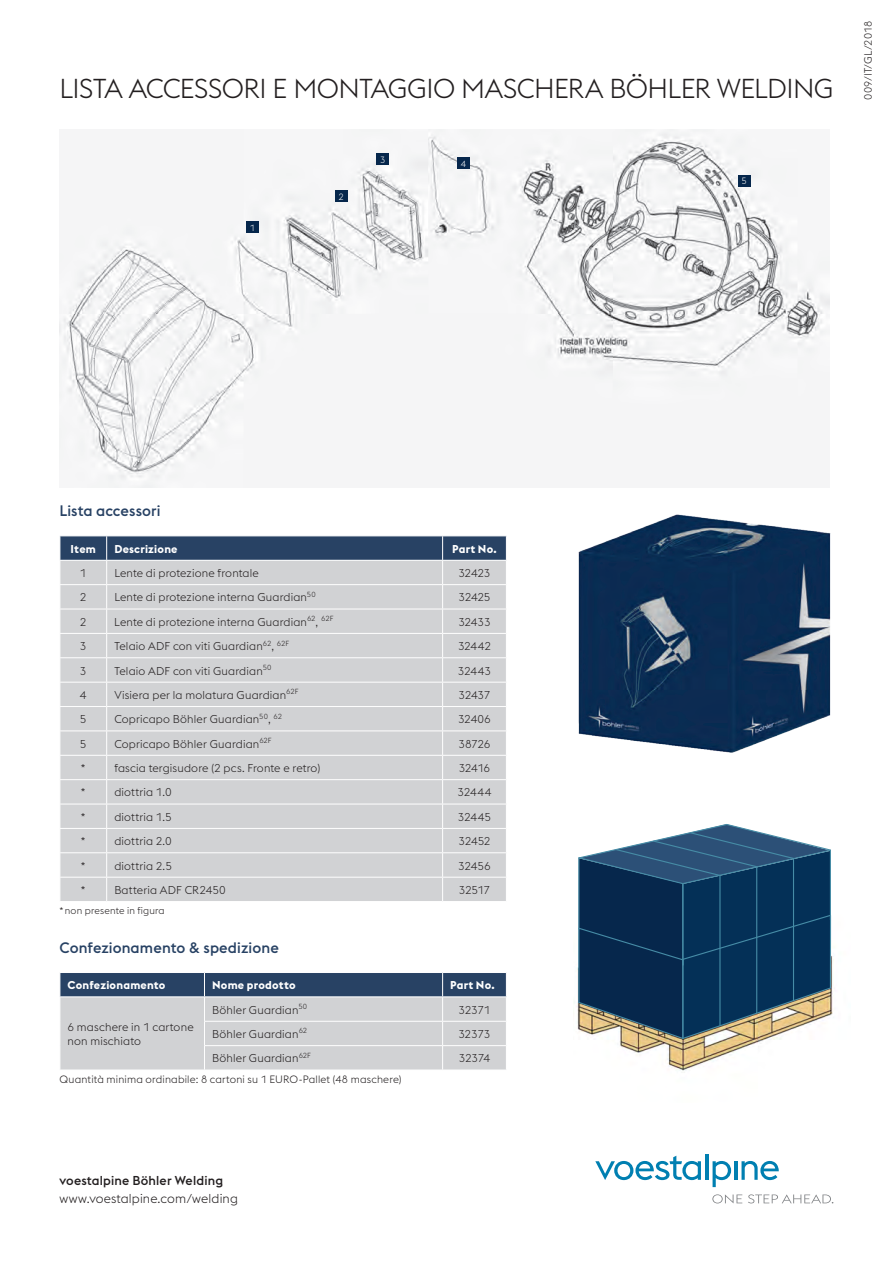
<style>
.page{position:relative;width:893px;height:1263px;background:#fff}
.page>*{position:absolute;margin:0;border:0;box-sizing:border-box;transform-origin:0 0}
.HL-2{font:300 27px "voestalpine";letter-spacing:-.02em;color:#231f20}
.Sub-HL-2-boe{font:500 15px "voestalpine";letter-spacing:.005em;color:#284264}
.Webadresse{font:300 12.75px "voestalpine";letter-spacing:.01em;color:#231f20}
.Companyname{font:500 12.75px "voestalpine";letter-spacing:.015em;color:#231f20}
.T-T__Copy-links{font:300 11.25px/13.5px "voestalpine";letter-spacing:.015em;color:#231f20}
.T-T__HL-links{font:700 11.25px "voestalpine";letter-spacing:.02em;color:#fff}
.T-T__Copy-zentriert{font:300 11.25px "voestalpine";letter-spacing:-.03em;color:#231f20}
.T-I__Fusszeile{font:300 10.5px "voestalpine";letter-spacing:.015em;color:#231f20}
.Druck-ID{font:300 10.5px "voestalpine";letter-spacing:.01em;color:#231f20}
.T-T__Fusszeile{font:300 9.75px "voestalpine";letter-spacing:.02em;color:#231f20}
.t1{font:300 9px "voestalpine";color:#fff}
</style>
<div class="page">
<svg style="left:595px;top:1156px;width:106px;height:24px"></svg>
<hr style="left:705px;top:1154px;width:3px;height:26px;background:#007fb1">
<svg style="left:713px;top:1161px;width:18px;height:26px"></svg>
<hr style="left:734px;top:1161px;width:3px;height:19px;background:#007fb1">
<svg style="left:741px;top:1161px;width:38px;height:19px"></svg>
<svg style="left:712px;top:1194px;width:30px;height:9px"></svg>
<svg style="left:748px;top:1194px;width:85px;height:9px"></svg>
<img style="left:578px;top:514px;width:253px;height:239px">
<svg style="left:60px;top:536px;width:447px;height:365px;background:#c8cace"></svg>
<svg style="left:60px;top:972px;width:447px;height:98px;background:#abb2bb"></svg>
<img style="left:60px;top:130px;width:769px;height:357px">
<div style="left:738px;top:175px;width:12px;height:12px;background:#06274c"></div>
<div style="left:247px;top:222px;width:12px;height:11px;background:#06274c"></div>
<div style="left:335px;top:190px;width:12px;height:12px;background:#06274c"></div>
<div style="left:377px;top:153px;width:12px;height:12px;background:#06274c"></div>
<div style="left:458px;top:157px;width:12px;height:12px;background:#06274c"></div>
<img style="left:620px;top:959px;width:214px;height:112px">
<svg style="left:577px;top:824px;width:255px;height:216px;background:#35546f"></svg>
<p class="HL-2" style="left:60px;top:73px;width:775px">LISTA ACCESSORI E MONTAGGIO MASCHERA BÖHLER WELDING</p>
<p class="t1" style="left:250px;top:223px;width:7px">1</p>
<p class="t1" style="left:338px;top:191px;width:7px">2</p>
<p class="t1" style="left:380px;top:155px;width:7px">3</p>
<p class="t1" style="left:461px;top:158px;width:7px">4</p>
<p class="t1" style="left:741px;top:176px;width:7px">5</p>
<p class="Druck-ID" style="left:862px;top:100px;width:80px;rotate:-90deg">009/IT/GL/2018</p>
<p class="Sub-HL-2-boe" style="left:60px;top:502px;width:102px">Lista accessori</p>
<p class="T-T__HL-links" style="left:71px;top:541px;width:27px">Item</p>
<p class="T-T__HL-links" style="left:114px;top:541px;width:65px">Descrizione</p>
<p class="T-T__HL-links" style="left:452px;top:541px;width:46px">Part No.</p>
<p class="T-T__Copy-links" style="left:80px;top:566px;width:8px">1</p>
<p class="T-T__Copy-links" style="left:114px;top:566px;width:146px">Lente di protezione frontale</p>
<p class="T-T__Copy-links" style="left:458px;top:566px;width:34px">32423</p>
<p class="T-T__Copy-links" style="left:80px;top:591px;width:8px">2</p>
<p class="T-T__Copy-links" style="left:114px;top:591px;width:203px">Lente di protezione interna Guardian<sup>50</sup></p>
<p class="T-T__Copy-links" style="left:458px;top:591px;width:34px">32425</p>
<p class="T-T__Copy-links" style="left:80px;top:615px;width:8px">2</p>
<p class="T-T__Copy-links" style="left:114px;top:615px;width:221px">Lente di protezione interna Guardian<sup>62</sup>, <sup>62F</sup></p>
<p class="T-T__Copy-links" style="left:458px;top:615px;width:34px">32433</p>
<p class="T-T__Copy-links" style="left:80px;top:639px;width:8px">3</p>
<p class="T-T__Copy-links" style="left:114px;top:639px;width:176px">Telaio ADF con viti Guardian<sup>62</sup>, <sup>62F</sup></p>
<p class="T-T__Copy-links" style="left:458px;top:639px;width:34px">32442</p>
<p class="T-T__Copy-links" style="left:80px;top:664px;width:8px">3</p>
<p class="T-T__Copy-links" style="left:114px;top:664px;width:159px">Telaio ADF con viti Guardian<sup>50</sup></p>
<p class="T-T__Copy-links" style="left:458px;top:664px;width:35px">32443</p>
<p class="T-T__Copy-links" style="left:80px;top:688px;width:8px">4</p>
<p class="T-T__Copy-links" style="left:114px;top:688px;width:186px">Visiera per la molatura Guardian<sup>62F</sup></p>
<p class="T-T__Copy-links" style="left:458px;top:688px;width:34px">32437</p>
<p class="T-T__Copy-links" style="left:80px;top:713px;width:8px">5</p>
<p class="T-T__Copy-links" style="left:114px;top:713px;width:169px">Copricapo Böhler Guardian<sup>50</sup>, <sup>62</sup></p>
<p class="T-T__Copy-links" style="left:458px;top:712px;width:34px">32406</p>
<p class="T-T__Copy-links" style="left:80px;top:737px;width:8px">5</p>
<p class="T-T__Copy-links" style="left:114px;top:737px;width:159px">Copricapo Böhler Guardian<sup>62F</sup></p>
<p class="T-T__Copy-zentriert" style="left:458px;top:737px;width:34px">38726</p>
<p class="T-T__Copy-links" style="left:81px;top:761px;width:6px">*</p>
<p class="T-T__Copy-links" style="left:114px;top:761px;width:207px">fascia tergisudore (2 pcs. Fronte e retro)</p>
<p class="T-T__Copy-links" style="left:459px;top:761px;width:33px">32416</p>
<p class="T-T__Copy-links" style="left:81px;top:786px;width:6px">*</p>
<p class="T-T__Copy-links" style="left:114px;top:786px;width:59px">diottria 1.0</p>
<p class="T-T__Copy-links" style="left:458px;top:786px;width:35px">32444</p>
<p class="T-T__Copy-links" style="left:81px;top:810px;width:6px">*</p>
<p class="T-T__Copy-links" style="left:114px;top:810px;width:59px">diottria 1.5</p>
<p class="T-T__Copy-links" style="left:458px;top:810px;width:35px">32445</p>
<p class="T-T__Copy-links" style="left:81px;top:834px;width:6px">*</p>
<p class="T-T__Copy-links" style="left:114px;top:834px;width:59px">diottria 2.0</p>
<p class="T-T__Copy-links" style="left:458px;top:834px;width:34px">32452</p>
<p class="T-T__Copy-links" style="left:81px;top:859px;width:6px">*</p>
<p class="T-T__Copy-links" style="left:114px;top:859px;width:59px">diottria 2.5</p>
<p class="T-T__Copy-links" style="left:458px;top:859px;width:34px">32456</p>
<p class="T-T__Copy-links" style="left:81px;top:883px;width:6px">*</p>
<p class="T-T__Copy-links" style="left:114px;top:883px;width:113px">Batteria ADF CR2450</p>
<p class="T-T__Copy-links" style="left:459px;top:883px;width:33px">32517</p>
<p class="T-T__Fusszeile" style="left:60px;top:904px;width:107px">*non presente in figura</p>
<p class="Sub-HL-2-boe" style="left:60px;top:938px;width:221px">Confezionamento &amp; spedizione</p>
<p class="T-T__HL-links" style="left:68px;top:978px;width:99px">Confezionamento</p>
<p class="T-T__HL-links" style="left:212px;top:978px;width:85px">Nome prodotto</p>
<p class="T-T__HL-links" style="left:450px;top:978px;width:46px">Part No.</p>
<p class="T-T__Copy-links" style="left:68px;top:1020px;width:128px">6 maschere in 1 cartone non mischiato</p>
<p class="T-T__Copy-links" style="left:212px;top:1003px;width:97px">Böhler Guardian<sup>50</sup></p>
<p class="T-T__Copy-links" style="left:459px;top:1003px;width:33px">32371</p>
<p class="T-T__Copy-links" style="left:212px;top:1027px;width:97px">Böhler Guardian<sup>62</sup></p>
<p class="T-T__Copy-links" style="left:458px;top:1027px;width:34px">32373</p>
<p class="T-T__Copy-links" style="left:212px;top:1052px;width:100px">Böhler Guardian<sup>62F</sup></p>
<p class="T-T__Copy-links" style="left:459px;top:1052px;width:33px">32374</p>
<p class="T-I__Fusszeile" style="left:60px;top:1073px;width:343px">Quantità minima ordinabile: 8 cartoni su 1 EURO-Pallet (48 maschere)</p>
<p class="Companyname" style="left:60px;top:1173px;width:165px">voestalpine Böhler Welding</p>
<p class="Webadresse" style="left:60px;top:1191px;width:180px">www.voestalpine.com/welding</p>
</div>
